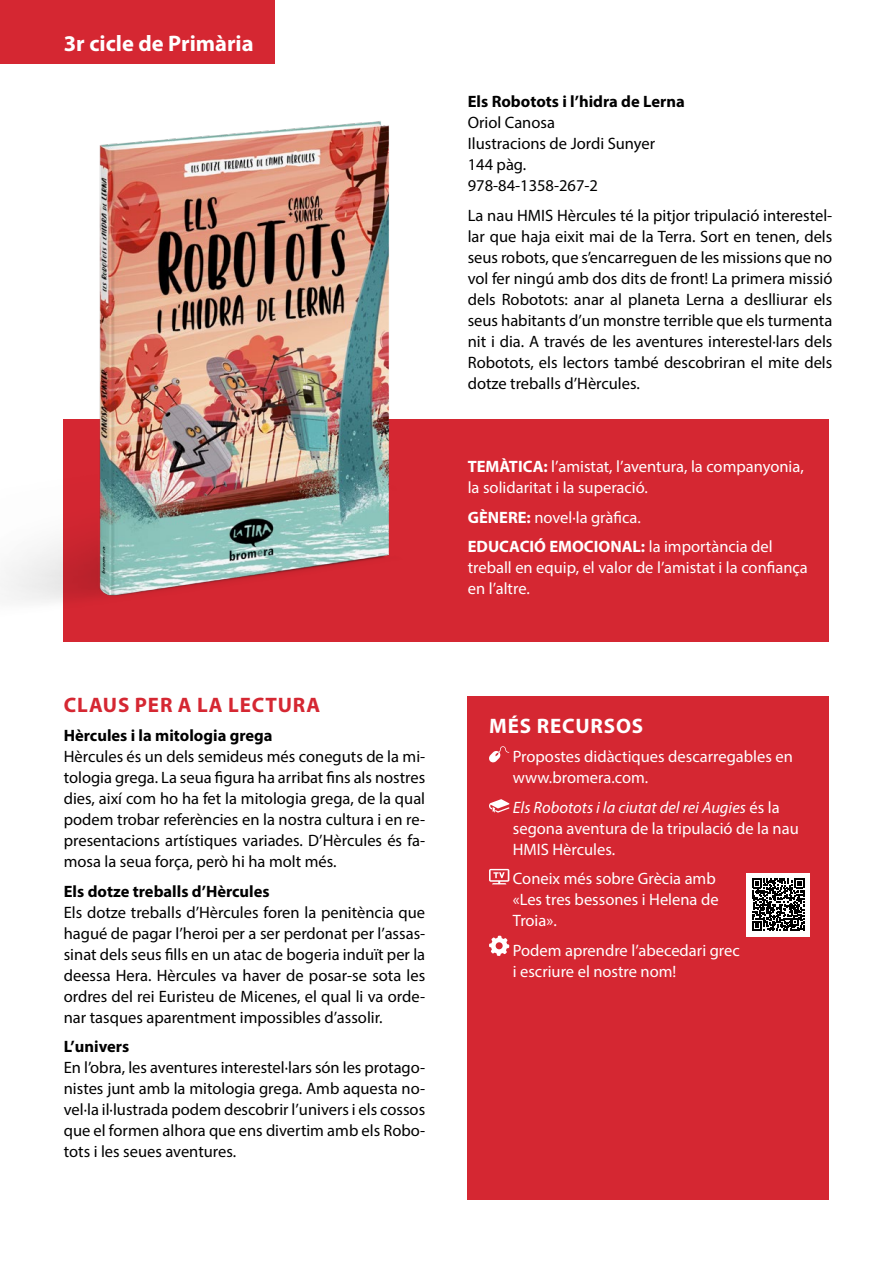
<style>
.page{position:relative;width:893px;height:1263px;background:#fff}
.page>*{position:absolute;margin:0;border:0;box-sizing:border-box;transform-origin:0 0}
.t1{font:700 22.5px "Myriad Pro";color:#fff}
.Títol_Claus_1{font:700 21px "Myriad Pro";letter-spacing:.04em;color:#d52732}
.Títol_Més_recursos{font:700 21px "Myriad Pro";letter-spacing:.04em;color:#fff}
.Text{font:16.5px/21px "Myriad Pro";color:#000;text-align:justify}
.Sinopsi{font:16.5px/21px "Myriad Pro";color:#000;text-align:justify}
.Text_Més_recursos{font:16.5px/21px "Myriad Pro";color:#fff}
.Temàtica__gènere{font:16.5px/21px "Myriad Pro";color:#fff}
.Títol_Claus_2{font:700 16.5px "Myriad Pro";color:#000}
.Text-2{font:700 16.5px "Myriad Pro";color:#000}
.s1{font-weight:700}
.s2{font-style:italic}
</style>
<div class="page">
<div style="left:64px;top:419px;width:765px;height:223px;background:#d52732"></div>
<div style="left:468px;top:696px;width:361px;height:503px;background:#d52732"></div>
<div style="left:0;top:0;width:275px;height:64px;background:#d52732"></div>
<img style="left:0;top:121px;width:389px;height:512px">
<svg style="left:489px;top:746px;width:20px;height:17px"></svg>
<svg style="left:489px;top:799px;width:20px;height:14px"></svg>
<svg style="left:489px;top:869px;width:20px;height:15px"></svg>
<svg style="left:489px;top:936px;width:20px;height:20px"></svg>
<div style="left:746px;top:873px;width:64px;height:63px;background:#fff"></div>
<svg style="left:752px;top:878px;width:52px;height:53px"></svg>
<h1 class="t1" style="left:64px;top:29px;width:191px">3r cicle de Primària</h1>
<p class="Títol_Claus_1" style="left:64px;top:691px;width:258px">CLAUS PER A LA LECTURA</p>
<p class="Títol_Claus_2" style="left:64px;top:725px;width:210px">Hèrcules i la mitologia grega</p>
<p class="Text" style="left:64px;top:746px;width:363px">Hèrcules és un dels semideus més coneguts de la mi&shy;tologia grega. La seua figura ha arribat fins als nostres dies, així com ho ha fet la mitologia grega, de la qual podem trobar referències en la nostra cultura i en re&shy;presentacions artístiques variades. D’Hèrcules és fa&shy;mosa la seua força, però hi ha molt més.</p>
<p class="Títol_Claus_2" style="left:64px;top:880px;width:207px">Els dotze treballs d’Hèrcules</p>
<p class="Text" style="left:64px;top:901px;width:363px">Els dotze treballs d’Hèrcules foren la penitència que hagué de pagar l’heroi per a ser perdonat per l’assas&shy;sinat dels seus fills en un atac de bogeria induït per la deessa Hera. Hèrcules va haver de posar-se sota les ordres del rei Euristeu de Micenes, el qual li va orde&shy;nar tasques aparentment impossibles d’assolir.</p>
<p class="Títol_Claus_2" style="left:64px;top:1036px;width:67px">L’univers</p>
<p class="Text" style="left:64px;top:1057px;width:363px">En l’obra, les aventures interestel·lars són les protago&shy;nistes junt amb la mitologia grega. Amb aquesta no&shy;vel·la il·lustrada podem descobrir l’univers i els cossos que el formen alhora que ens divertim amb els Robo&shy;tots i les seues aventures.</p>
<p class="Text-2" style="left:468px;top:91px;width:219px">Els Robotots i l’hidra de Lerna</p>
<p class="Text" style="left:468px;top:112px;width:89px">Oriol Canosa</p>
<p class="Text" style="left:468px;top:133px;width:189px">Ilustracions de Jordi Sunyer</p>
<p class="Text" style="left:468px;top:154px;width:60px">144 pàg.</p>
<p class="Text" style="left:468px;top:175px;width:132px">978-84-1358-267-2</p>
<p class="Sinopsi" style="left:468px;top:204px;width:366px">La nau HMIS Hèrcules té la pitjor tripulació interestel· lar que haja eixit mai de la Terra. Sort en tenen, dels seus robots, que s’encarreguen de les missions que no vol fer ningú amb dos dits de front! La primera missió dels Robotots: anar al planeta Lerna a deslliurar els seus habitants d’un monstre terrible que els turmenta nit i dia. A través de les aventures interestel·lars dels Robotots, els lectors també descobriran el mite dels dotze treballs d’Hèrcules.</p>
<p class="Temàtica__gènere" style="left:468px;top:456px;width:338px"><span class="s1">TEMÀTICA:</span> l’amistat, l’aventura, la companyonia, la solidaritat i la superació.</p>
<p class="Temàtica__gènere" style="left:468px;top:506px;width:175px"><span class="s1">GÈNERE:</span> novel·la gràfica.</p>
<p class="Temàtica__gènere" style="left:468px;top:536px;width:342px"><span class="s1">EDUCACIÓ EMOCIONAL:</span> la importància del treball en equip, el valor de l’amistat i la confiança en l’altre.</p>
<p class="Títol_Més_recursos" style="left:489px;top:712px;width:156px">MÉS RECURSOS</p>
<p class="Text_Més_recursos" style="left:513px;top:746px;width:282px">Propostes didàctiques descarregables en www.bromera.com.</p>
<p class="Text_Més_recursos" style="left:513px;top:797px;width:287px"><span class="s2">Els Robotots i la ciutat del rei Augies</span> és la segona aventura de la tripulació de la nau<br>HMIS Hèrcules.</p>
<p class="Text_Més_recursos" style="left:513px;top:868px;width:207px">Coneix més sobre Grècia amb «Les tres bessones i Helena de<br>Troia».</p>
<p class="Text_Més_recursos" style="left:513px;top:940px;width:228px">Podem aprendre l’abecedari grec i escriure el nostre nom!</p>
</div>
